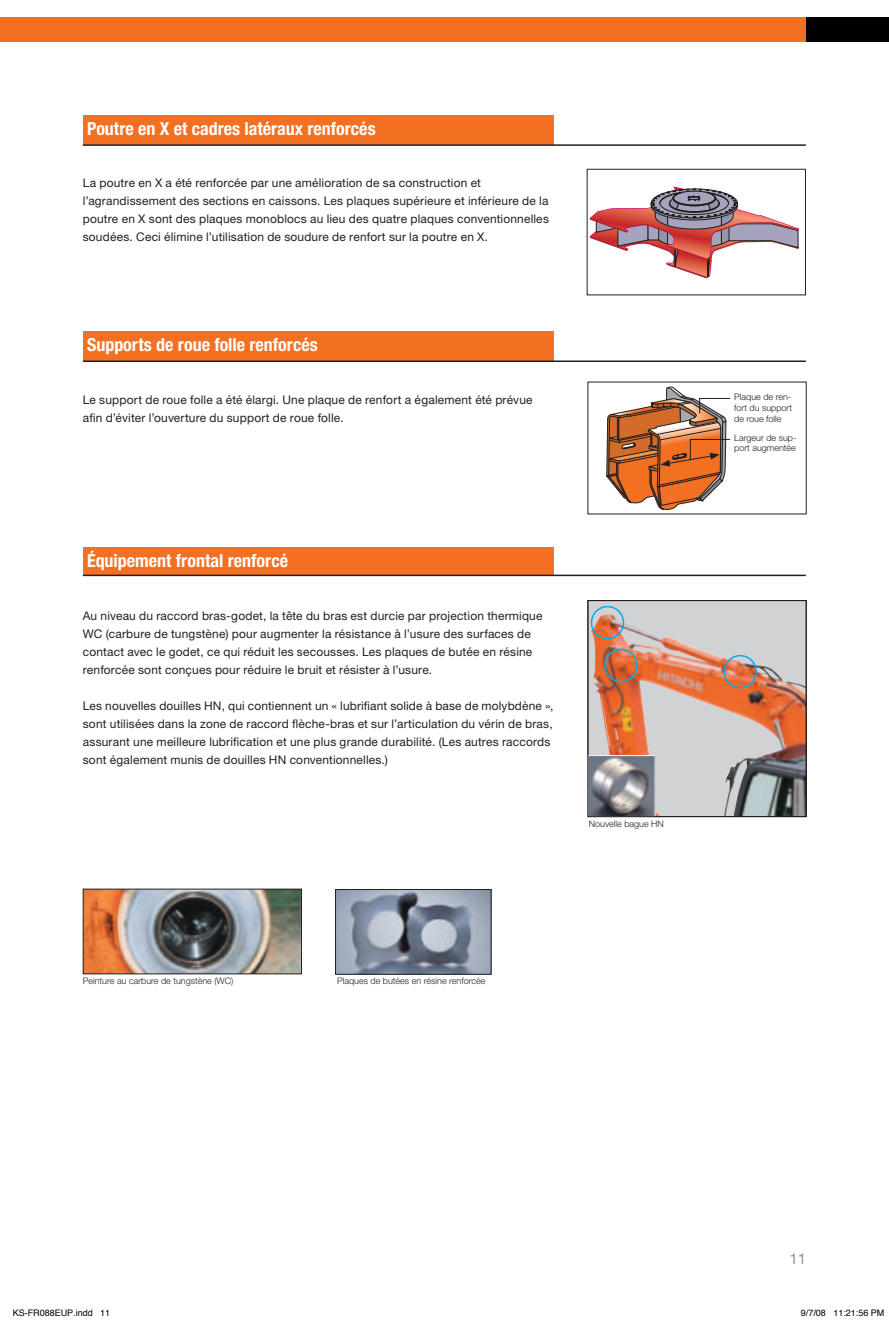
<style>
.page{position:relative;width:889px;height:1325px;background:#fff}
.page>*{position:absolute;margin:0;border:0;box-sizing:border-box;transform-origin:0 0}
.t1{font:700 condensed 18px "Helvetica Neue";color:#fff}
.t2{font:15px "Helvetica Neue";color:#939598}
.t3{font:11.85px/18px "Helvetica Neue";letter-spacing:.015em;color:#231f20}
.t4{font:300 9px/10.5px "Helvetica Neue";color:#231f20;text-align:justify}
.t5{font:9px "Helvetica";color:#000}
</style>
<div class="page">
<svg style="left:590px;top:187px;width:208px;height:91px"></svg>
<div style="left:587px;top:169px;width:219px;height:126px;border:1px solid #231f20"></div>
<img style="left:589px;top:602px;width:215px;height:213px">
<img style="left:589px;top:757px;width:64px;height:58px">
<div style="left:587px;top:755px;width:68px;height:62px;border:1px solid #fff"></div>
<div style="left:587px;top:600px;width:219px;height:217px;border:1px solid #231f20"></div>
<img style="left:85px;top:891px;width:215px;height:81px">
<div style="left:83px;top:889px;width:219px;height:85px;border:1px solid #231f20"></div>
<img style="left:337px;top:891px;width:152px;height:81px">
<div style="left:335px;top:889px;width:156px;height:85px;border:1px solid #231f20"></div>
<img style="left:590px;top:605px;width:167px;height:84px">
<svg style="left:606px;top:387px;width:125px;height:127px"></svg>
<div style="left:83px;top:115px;width:470px;height:30px;background:#f36f21"></div>
<hr style="left:83px;top:144px;width:723px;height:2px;background:#231f20">
<div style="left:83px;top:547px;width:470px;height:29px;background:#f36f21"></div>
<hr style="left:83px;top:575px;width:723px;height:1px;background:#231f20">
<div style="left:83px;top:331px;width:470px;height:29px;background:#f36f21"></div>
<hr style="left:83px;top:360px;width:723px;height:2px;background:#231f20">
<div style="left:0;top:18px;width:889px;height:24px;background:#f36f21"></div>
<div style="left:806px;top:18px;width:83px;height:24px;background:#000"></div>
<h1 class="t1" style="left:87px;top:119px;width:290px">Poutre en X et cadres latéraux renforcés</h1>
<p class="t3" style="left:83px;top:174px;width:468px">La poutre en X a été renforcée par une amélioration de sa construction et l’agrandissement des sections en caissons. Les plaques supérieure et inférieure de la poutre en X sont des plaques monoblocs au lieu des quatre plaques conventionnelles soudées. Ceci élimine l’utilisation de soudure de renfort sur la poutre en X.</p>
<h1 class="t1" style="left:87px;top:334px;width:232px">Supports de roue folle renforcés</h1>
<p class="t3" style="left:83px;top:390px;width:451px">Le support de roue folle a été élargi. Une plaque de renfort a également été prévue afin d’éviter l’ouverture du support de roue folle.</p>
<h1 class="t1" style="left:87px;top:550px;width:202px">Équipement frontal renforcé</h1>
<p class="t3" style="left:83px;top:606px;width:461px">Au niveau du raccord bras-godet, la tête du bras est durcie par projection thermique WC (carbure de tungstène) pour augmenter la résistance à l’usure des surfaces de contact avec le godet, ce qui réduit les secousses. Les plaques de butée en résine renforcée sont conçues pour réduire le bruit et résister à l’usure.</p>
<p class="t3" style="left:83px;top:696px;width:472px">Les nouvelles douilles HN, qui contiennent un « lubrifiant solide à base de molybdène », sont utilisées dans la zone de raccord flèche-bras et sur l’articulation du vérin de bras, assurant une meilleure lubrification et une plus grande durabilité. (Les autres raccords sont également munis de douilles HN conventionnelles.)</p>
<p class="t4" style="left:589px;top:819px;width:77px">Nouvelle bague HN</p>
<p class="t4" style="left:83px;top:975px;width:152px">Peinture au carbure de tungstène (WC)</p>
<p class="t4" style="left:337px;top:975px;width:150px">Plaques de butées en résine renforcée</p>
<p class="t4" style="left:734px;top:392px;width:59px">Plaque de ren&shy;fort du support de roue folle</p>
<p class="t4" style="left:734px;top:432px;width:64px">Largeur de sup&shy;port augmentée</p>
<p class="t2" style="left:789px;top:1250px;width:18px">11</p>
<p class="t5" style="left:13px;top:1307px;width:99px">KS-FR088EUP.indd 11</p>
<p class="t5" style="left:801px;top:1307px;width:85px">9/7/08 11:21:56 PM</p>
</div>
